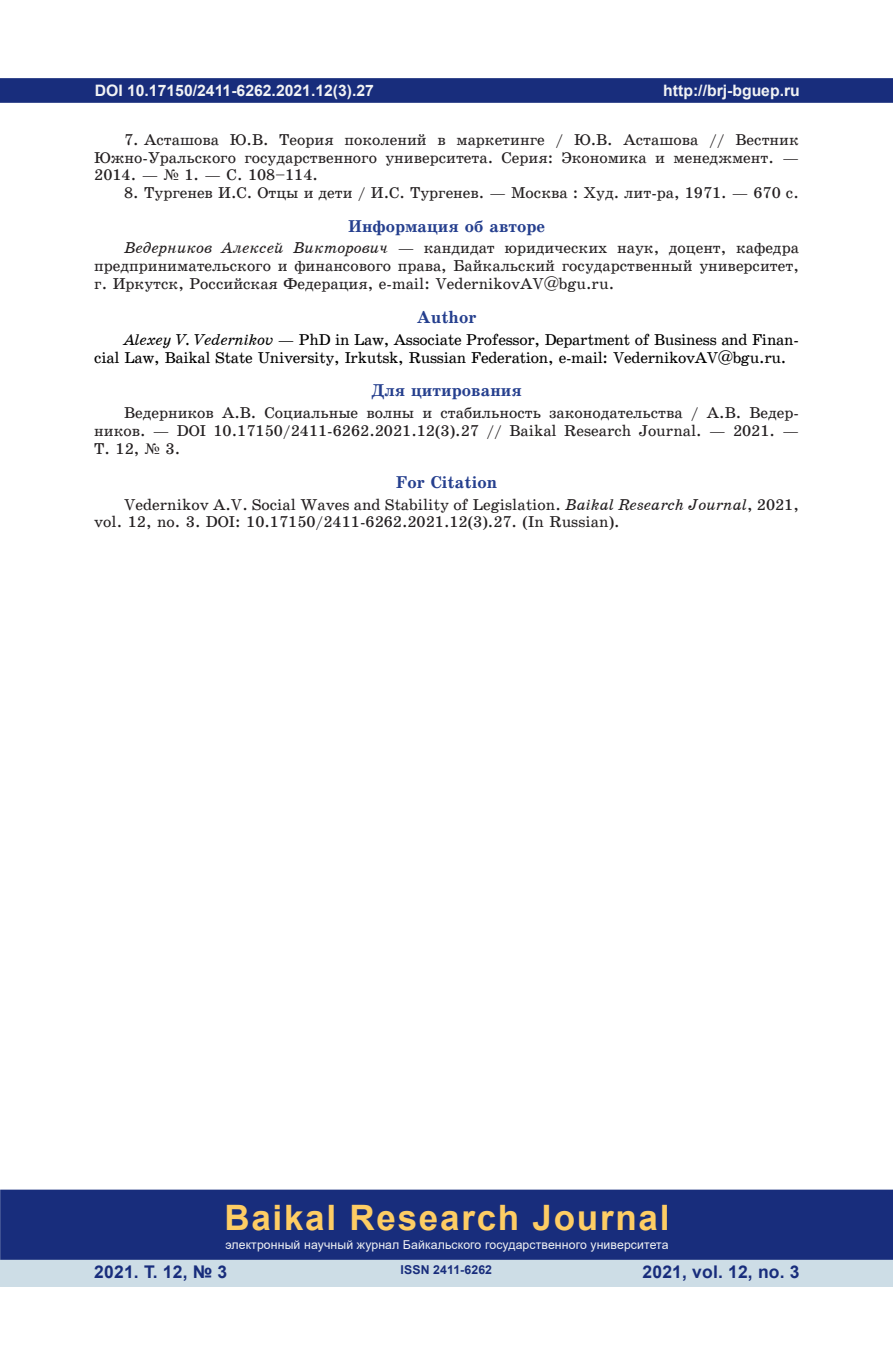
<style>
.page{position:relative;width:893px;height:1360px;background:#fff}
.page>*{position:absolute;margin:0;border:0;box-sizing:border-box;transform-origin:0 0}
.t1{font:700 35px "Arial";letter-spacing:.05em;color:#fecd64}
.t2{font:700 17.5px "Arial";letter-spacing:.01em;color:#182d7c}
.t3{font:17.15px "School Book C Bold";color:#253f8e}
.t4{font:15.75px/17.8px "School Book C";color:#231f20;text-align:justify}
.t5{font:15.75px/17.8px "School Book C";letter-spacing:-.02em;color:#000}
.t6{font:700 15.75px "Arial";color:#f2f3f4}
.t7{font:12.25px "Arial";letter-spacing:.01em;color:#f2f3f4}
.t8{font:700 12.25px "Arial";letter-spacing:.01em;color:#182d7c}
.s1{font-family:"Times New Roman"}
.s2{font-family:"School Book C Italic"}
</style>
<div class="page">
<div style="left:0;top:78px;width:893px;height:25px;background:#182d7c;border:2px solid #182d7c"></div>
<div style="left:0;top:1258px;width:893px;height:28px;background:#cddde6"></div>
<div style="left:0;top:1189px;width:893px;height:70px;background:#182d7c;border:2px solid #182d7c"></div>
<p class="t6" style="left:95px;top:79px;width:281px">DOI 10.17150/2411-6262.2021.12(3).27</p>
<p class="t6" style="left:663px;top:79px;width:138px">http://brj-bguep.ru</p>
<p class="t4" style="left:94px;top:131px;width:706px;text-indent:30px">7. Асташова Ю.В. Теория поколений в маркетинге / Ю.В. Асташова // Вестник Южно-Уральского государственного университета. Серия: Экономика и менеджмент. — 2014. — <span class="s1">№</span> 1. — С. 108–114.</p>
<p class="t4" style="left:124px;top:184px;width:676px">8. Тургенев И.С. Отцы и дети / И.С. Тургенев. — Москва : Худ. лит-ра, 1971. — 670 с.</p>
<p class="t3" style="left:348px;top:216px;width:199px">Информация об авторе</p>
<p class="t4" style="left:94px;top:239px;width:706px;text-indent:30px"><span class="s2">Ведерников Алексей Викторович</span> — кандидат юридических наук, доцент, кафедра предпринимательского и финансового права, Байкальский государственный университет, г. Иркутск, Российская Федерация, e-mail: VedernikovAV@bgu.ru.</p>
<p class="t3" style="left:417px;top:308px;width:61px">Author</p>
<p class="t5" style="left:94px;top:330px;width:706px;text-indent:30px"><span class="s2">Alexey V. Vedernikov</span> — PhD in Law, Associate Professor, Department of Business and Finan&shy;cial Law, Baikal State University, Irkutsk, Russian Federation, e-mail: VedernikovAV@bgu.ru.</p>
<p class="t3" style="left:371px;top:381px;width:152px">Для цитирования</p>
<p class="t4" style="left:94px;top:404px;width:706px;text-indent:30px">Ведерников А.В. Социальные волны и стабильность законодательства / А.В. Ведер&shy;ников. — DOI 10.17150/2411-6262.2021.12(3).27 // Baikal Research Journal. — 2021. — Т. 12, <span class="s1">№</span> 3.</p>
<p class="t3" style="left:396px;top:473px;width:103px">For Citation</p>
<p class="t4" style="left:94px;top:495px;width:706px;text-indent:30px">Vedernikov A.V. Social Waves and Stability of Legislation. <span class="s2">Baikal Research Journal</span>, 2021, vol. 12, no. 3. DOI: 10.17150/2411-6262.2021.12(3).27. (In Russian).</p>
<h1 class="t1" style="left:224px;top:1192px;width:447px">Baikal Research Journal</h1>
<p class="t7" style="left:225px;top:1236px;width:445px">электронный научный журнал Байкальского государственного университета</p>
<p class="t2" style="left:94px;top:1259px;width:135px">2021. Т. 12, № 3</p>
<p class="t2" style="left:643px;top:1259px;width:159px">2021, vol. 12, no. 3</p>
<p class="t8" style="left:401px;top:1261px;width:93px">ISSN 2411-6262</p>
</div>
